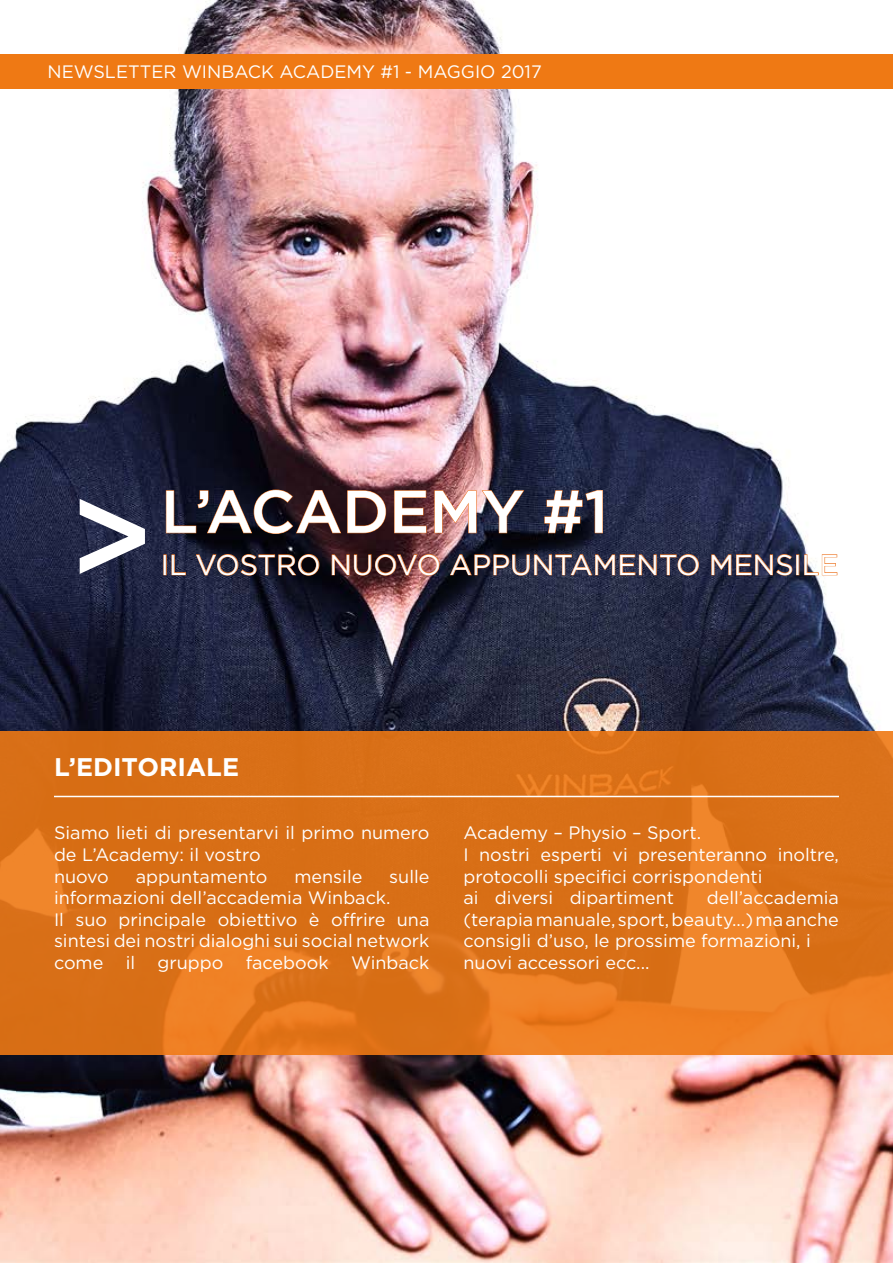
<style>
.page{position:relative;width:893px;height:1263px;background:#fff}
.page>*{position:absolute;margin:0;border:0;box-sizing:border-box;transform-origin:0 0}
.t1{font:500 136.5px "Gotham";color:#fff}
.t2{font:500 60px "Gotham";color:#fff}
.t3{font:28.5px "Gotham";color:#fff}
.t4{font:700 25.5px "Gotham";color:#fff}
.t5{font:18px/21.6px "Gotham";color:#fff}
</style>
<div class="page">
<img style="left:0;top:0;width:893px;height:1263px">
<div style="left:0;top:54px;width:893px;height:35px;background:#ef7914"></div>
<svg style="left:166px;top:489px;width:220px;height:45px;background:#301c1f"></svg>
<svg style="left:394px;top:490px;width:33px;height:43px"></svg>
<img style="left:434px;top:490px;width:91px;height:43px">
<svg style="left:544px;top:490px;width:59px;height:43px;background:#3c303a"></svg>
<div style="left:164px;top:554px;width:3px;height:21px;border:1px solid #ed7929"></div>
<svg style="left:171px;top:554px;width:15px;height:21px"></svg>
<svg style="left:195px;top:554px;width:125px;height:22px;background:#432b27"></svg>
<svg style="left:331px;top:554px;width:109px;height:22px;background:#733a2c"></svg>
<svg style="left:450px;top:554px;width:249px;height:22px;background:#523a3c"></svg>
<svg style="left:711px;top:554px;width:82px;height:22px;background:#573d3e"></svg>
<div style="left:796px;top:554px;width:3px;height:21px;border:1px solid #ed7929"></div>
<svg style="left:804px;top:554px;width:34px;height:21px"></svg>
<svg style="left:0;top:731px;width:893px;height:324px;background:#dd731a"></svg>
<hr style="left:54px;top:796px;width:785px;height:1px;background:#fff">
<p class="t5" style="left:48px;top:61px;width:496px">NEWSLETTER WINBACK ACADEMY #1 - MAGGIO 2017</p>
<h1 class="t1" style="left:67px;top:447px;width:88px">&gt;</h1>
<h2 class="t2" style="left:161px;top:472px;width:449px">L’ACADEMY #1</h2>
<h3 class="t3" style="left:161px;top:546px;width:679px">IL VOSTRO NUOVO APPUNTAMENTO MENSILE</h3>
<h3 class="t4" style="left:54px;top:750px;width:187px">L’EDITORIALE</h3>
<p class="t5" style="left:54px;top:822px;width:377px">Siamo lieti di presentarvi il primo numero de L’Academy: il vostro<br>nuovo</p>
<p class="t5" style="left:54px;top:865px;width:377px;text-indent:335px">sulle informazioni dell’accademia Winback.<br>Il suo principale obiettivo è offrire una sintesi dei nostri dialoghi sui social network come il gruppo facebook Winback</p>
<p class="t5" style="left:136px;top:865px;width:133px">appuntamento</p>
<p class="t5" style="left:294px;top:865px;width:69px">mensile</p>
<p class="t5" style="left:463px;top:822px;width:377px">Academy – Physio – Sport.<br>I nostri esperti vi presenteranno inoltre, protocolli specifici corrispondenti<br>ai diversi dipartiment</p>
<p class="t5" style="left:463px;top:887px;width:377px;text-indent:243px">dell’accademia (terapia manuale, sport, beauty...) ma anche consigli d’uso, le prossime formazioni, i nuovi accessori ecc...</p>
</div>
